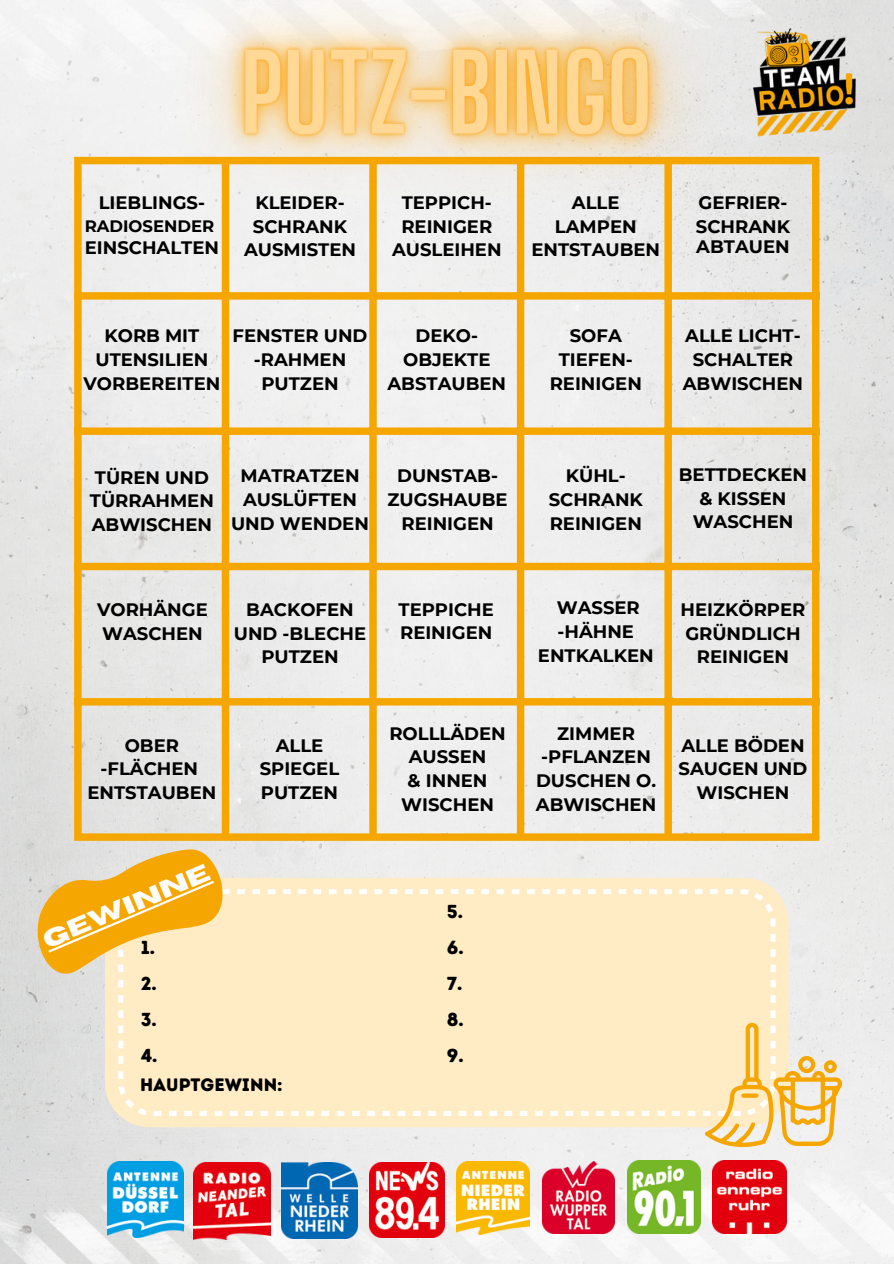
<style>
.page{position:relative;width:894px;height:1264px;background:#fff}
.page>*{position:absolute;margin:0;border:0;box-sizing:border-box;transform-origin:0 0}
.t1{font:700 24.3px "Horizon";color:#fff}
.t2{font:18.75px "Intro Rust Base";color:#000}
.t3{font:700 18px/23.7px "Montserrat";color:#000;text-align:center}
.t4{font:18px "Intro Rust Base";color:#000}
.t5{font:700 16.5px "Montserrat";color:#000}
</style>
<div class="page">
<img style="left:0;top:0;width:893px;height:1160px">
<div style="left:74px;top:164px;width:8px;height:669px;background:#f6a600"></div>
<div style="left:222px;top:164px;width:7px;height:669px;background:#f6a600"></div>
<div style="left:369px;top:164px;width:7px;height:669px;background:#f6a600"></div>
<div style="left:516px;top:164px;width:8px;height:669px;background:#f6a600"></div>
<div style="left:664px;top:164px;width:7px;height:669px;background:#f6a600"></div>
<div style="left:811px;top:164px;width:8px;height:669px;background:#f6a600"></div>
<div style="left:74px;top:157px;width:745px;height:7px;background:#f6a600"></div>
<div style="left:74px;top:292px;width:745px;height:7px;background:#f6a600"></div>
<div style="left:74px;top:427px;width:745px;height:8px;background:#f6a600"></div>
<div style="left:74px;top:563px;width:745px;height:7px;background:#f6a600"></div>
<div style="left:74px;top:698px;width:745px;height:7px;background:#f6a600"></div>
<div style="left:74px;top:833px;width:745px;height:7px;background:#f6a600"></div>
<div style="left:105px;top:877px;width:683px;height:250px;background:#ffecc5;border-radius:44px"></div>
<svg style="left:118px;top:889px;width:657px;height:226px"></svg>
<svg style="left:704px;top:1022px;width:137px;height:124px"></svg>
<img style="left:772px;top:21px;width:93px;height:123px">
<div style="left:0;top:0;width:121px;height:86px;background:#f3f3f3"></div>
<img style="left:0;top:1160px;width:893px;height:103px">
<img style="left:107px;top:1161px;width:77px;height:76px">
<img style="left:456px;top:1161px;width:74px;height:73px">
<img style="left:369px;top:1162px;width:75px;height:75px">
<img style="left:193px;top:1162px;width:78px;height:77px">
<img style="left:542px;top:1161px;width:72px;height:72px">
<img style="left:281px;top:1162px;width:76px;height:76px">
<img style="left:627px;top:1160px;width:73px;height:73px">
<img style="left:712px;top:1160px;width:73px;height:73px">
<svg style="left:20px;top:837px;width:221px;height:148px"></svg>
<img style="left:121px;top:0;width:651px;height:276px">
<h3 class="t3" style="left:99px;top:191px;width:108px">LIEBLINGS-</h3>
<h3 class="t5" style="left:85px;top:215px;width:131px">RADIOSENDER</h3>
<h3 class="t3" style="left:85px;top:236px;width:136px">EINSCHALTEN</h3>
<h3 class="t3" style="left:244px;top:191px;width:113px">KLEIDER-<br>SCHRANK<br>AUSMISTEN</h3>
<h3 class="t3" style="left:392px;top:191px;width:111px">TEPPICH-<br>REINIGER<br>AUSLEIHEN</h3>
<h3 class="t3" style="left:531px;top:191px;width:130px">ALLE<br>LAMPEN<br>ENTSTAUBEN</h3>
<h3 class="t3" style="left:695px;top:191px;width:96px;text-align:left">GEFRIER-<br>SCHRANK</h3>
<h3 class="t3" style="left:696px;top:234px;width:95px">ABTAUEN</h3>
<h3 class="t3" style="left:83px;top:324px;width:138px">KORB MIT<br>UTENSILIEN<br>VORBEREITEN</h3>
<h3 class="t3" style="left:232px;top:324px;width:136px">FENSTER UND -RAHMEN<br>PUTZEN</h3>
<h3 class="t3" style="left:387px;top:324px;width:120px">DEKO-<br>OBJEKTE<br>ABSTAUBEN</h3>
<h3 class="t3" style="left:549px;top:324px;width:94px">SOFA<br>TIEFEN-<br>REINIGEN</h3>
<h3 class="t3" style="left:682px;top:324px;width:122px">ALLE LICHT-<br>SCHALTER<br>ABWISCHEN</h3>
<h3 class="t3" style="left:90px;top:465px;width:125px;text-align:left">TÜREN UND<br>TÜRRAHMEN<br>ABWISCHEN</h3>
<h3 class="t3" style="left:231px;top:464px;width:139px">MATRATZEN<br>AUSLÜFTEN<br>UND WENDEN</h3>
<h3 class="t3" style="left:387px;top:464px;width:121px">DUNSTAB-<br>ZUGSHAUBE<br>REINIGEN</h3>
<h3 class="t3" style="left:548px;top:464px;width:96px">KÜHL-<br>SCHRANK<br>REINIGEN</h3>
<h3 class="t3" style="left:678px;top:463px;width:130px">BETTDECKEN &amp; KISSEN<br>WASCHEN</h3>
<h3 class="t3" style="left:97px;top:597px;width:112px;text-align:left">VORHÄNGE<br>WASCHEN</h3>
<h3 class="t3" style="left:234px;top:597px;width:134px">BACKOFEN<br>UND -BLECHE<br>PUTZEN</h3>
<p class="t3" style="left:398px;top:597px;width:97px;text-align:left">TEPPICHE<br>REINIGEN</p>
<h2 class="t3" style="left:537px;top:596px;width:117px">WASSER -HÄHNE<br>ENTKALKEN</h2>
<p class="t3" style="left:680px;top:597px;width:126px">HEIZKÖRPER<br>GRÜNDLICH<br>REINIGEN</p>
<h4 class="t3" style="left:87px;top:733px;width:130px">OBER -FLÄCHEN<br>ENTSTAUBEN</h4>
<h4 class="t3" style="left:260px;top:733px;width:81px">ALLE<br>SPIEGEL<br>PUTZEN</h4>
<p class="t1" style="left:40px;top:929px;width:180px;rotate:-23deg">GEWINNE</p>
<h3 class="t2" style="left:141px;top:935px;width:16px">1.</h3>
<h3 class="t2" style="left:141px;top:971px;width:18px">2.</h3>
<h3 class="t2" style="left:141px;top:1007px;width:18px">3.</h3>
<h3 class="t2" style="left:141px;top:1043px;width:18px">4.</h3>
<h3 class="t4" style="left:140px;top:1073px;width:144px">HAUPTGEWINN:</h3>
<h4 class="t3" style="left:389px;top:721px;width:118px">ROLLLÄDEN<br>AUSSEN<br>&amp; INNEN<br>WISCHEN</h4>
<h4 class="t3" style="left:536px;top:721px;width:122px">ZIMMER -PFLANZEN<br>DUSCHEN O.<br>ABWISCHEN</h4>
<h4 class="t3" style="left:678px;top:733px;width:130px">ALLE BÖDEN<br>SAUGEN UND<br>WISCHEN</h4>
<p class="t2" style="left:446px;top:899px;width:18px">5.</p>
<p class="t2" style="left:446px;top:935px;width:18px">6.</p>
<p class="t2" style="left:446px;top:971px;width:17px">7.</p>
<p class="t2" style="left:446px;top:1007px;width:19px">8.</p>
<p class="t2" style="left:446px;top:1043px;width:18px">9.</p>
</div>
